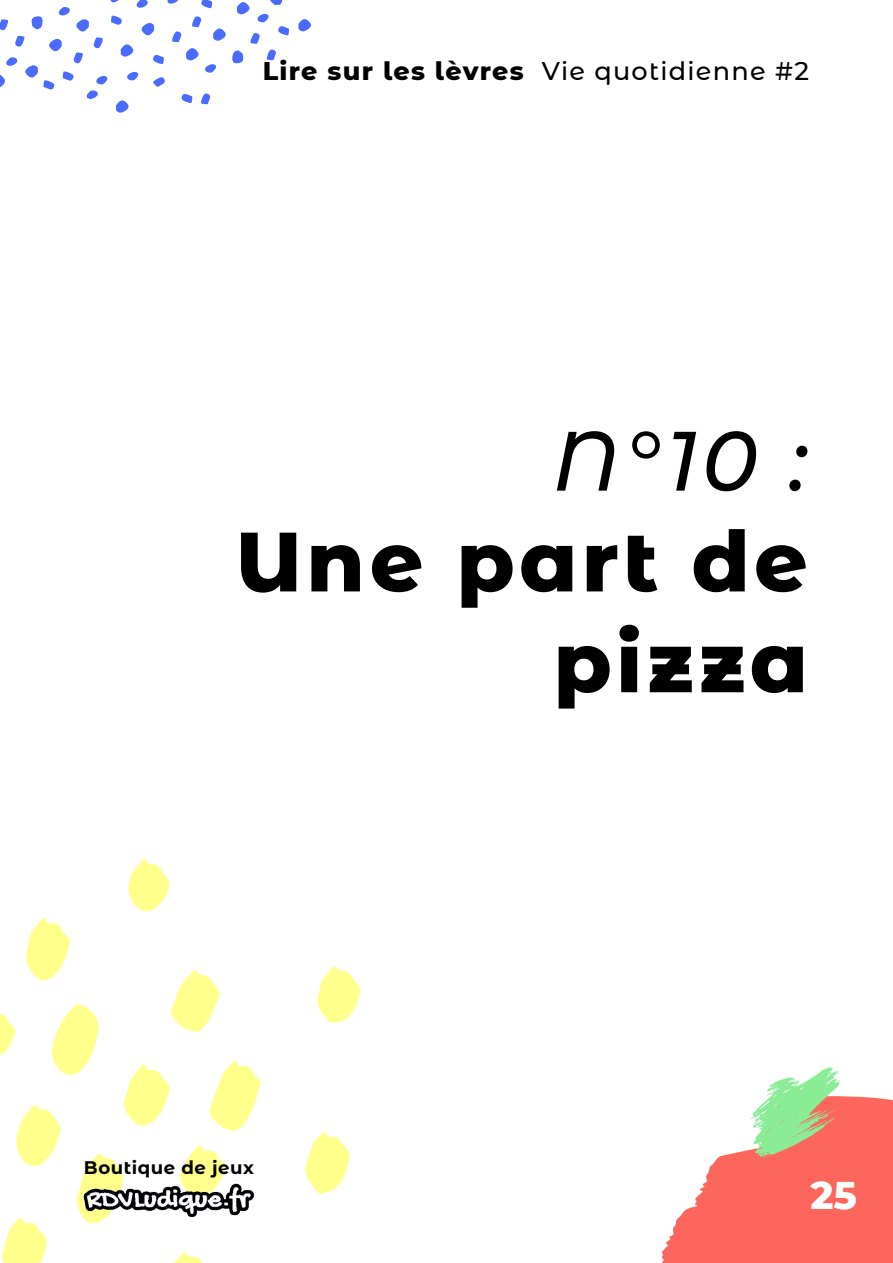
<style>
.page{position:relative;width:893px;height:1263px;background:#fff}
.page>*{position:absolute;margin:0;border:0;box-sizing:border-box;transform-origin:0 0}
.t1{font:800 84px/100.8px "Montserrat Alternates";letter-spacing:.05em;color:#000;text-align:right}
.t2{font:italic 500 84px "Montserrat Alternates";color:#000}
.t3{font:800 38.55px "Montserrat Alternates";color:#fff}
.t4{font:800 25.5px "Montserrat Alternates";letter-spacing:.05em;color:#000}
.t5{font:700 18.15px "Montserrat Alternates";letter-spacing:.03em;color:#000}
.s1{font-weight:500}
</style>
<div class="page">
<svg style="left:662px;top:1067px;width:231px;height:196px"></svg>
<svg style="left:209px;top:1060px;width:52px;height:71px"></svg>
<svg style="left:52px;top:1003px;width:47px;height:72px"></svg>
<svg style="left:83px;top:1153px;width:40px;height:71px"></svg>
<svg style="left:170px;top:970px;width:50px;height:62px"></svg>
<svg style="left:2px;top:1218px;width:45px;height:45px"></svg>
<svg style="left:26px;top:917px;width:44px;height:64px"></svg>
<svg style="left:305px;top:1132px;width:45px;height:62px"></svg>
<svg style="left:123px;top:1064px;width:47px;height:62px"></svg>
<svg style="left:16px;top:1105px;width:45px;height:61px"></svg>
<svg style="left:317px;top:967px;width:43px;height:56px"></svg>
<svg style="left:174px;top:1252px;width:29px;height:11px"></svg>
<svg style="left:180px;top:1145px;width:46px;height:30px"></svg>
<svg style="left:128px;top:859px;width:41px;height:53px"></svg>
<svg style="left:0;top:1013px;width:16px;height:42px"></svg>
<svg style="left:298px;top:19px;width:13px;height:13px"></svg>
<svg style="left:0;top:0;width:289px;height:113px"></svg>
<img style="left:28px;top:1175px;width:283px;height:46px">
<p class="t4" style="left:263px;top:52px;width:548px">Lire sur les lèvres <span class="s1">Vie quotidienne #2</span></p>
<h1 class="t2" style="left:552px;top:402px;width:257px">N°10 :</h1>
<h1 class="t1" style="left:236px;top:507px;width:574px">Une part de pizza</h1>
<p class="t5" style="left:84px;top:1154px;width:171px">Boutique de jeux</p>
<h2 class="t3" style="left:810px;top:1167px;width:48px">25</h2>
</div>
